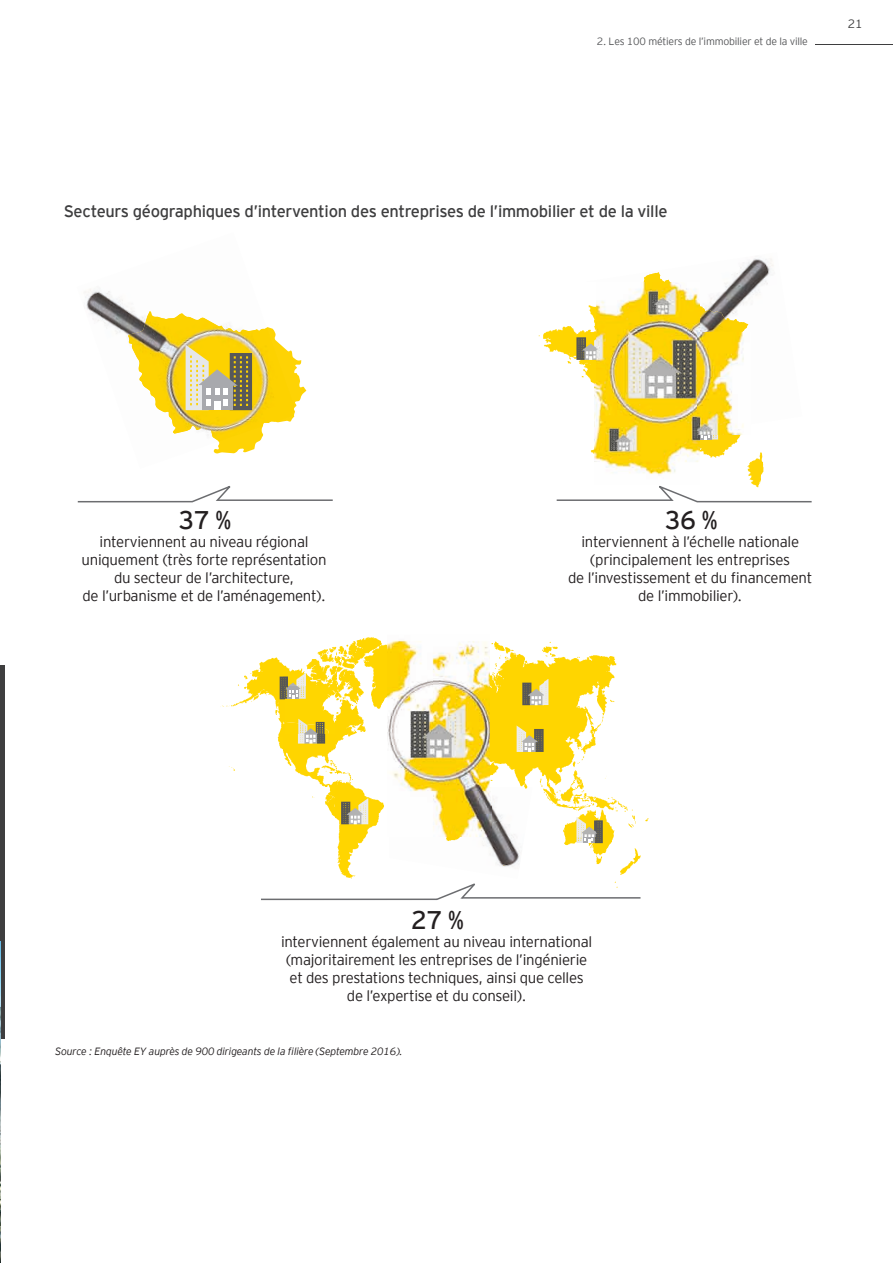
<style>
.page{position:relative;width:893px;height:1263px;background:#fff}
.page>*{position:absolute;margin:0;border:0;box-sizing:border-box;transform-origin:0 0}
.t1{font:25.5px "EY Interstate";color:#231f20}
.t2{font:16.5px "EY Interstate";letter-spacing:-.02em;color:#3e3e3f}
.t3{font:300 15px/18px "EY Interstate";letter-spacing:-.02em;color:#231f20;text-align:center}
.t4{font:300 12px "EY Interstate";color:#3e3e3f}
.t5{font:italic 300 10.5px "EY Interstate";letter-spacing:-.02em;color:#231f20}
.t6{font:300 10.5px "EY Interstate";letter-spacing:-.02em;color:#57585a}
</style>
<div class="page">
<hr style="left:816px;top:44px;width:77px;height:1px;background:#3e3e3f">
<div style="left:0;top:665px;width:5px;height:374px;background:#3e3e3f"></div>
<img style="left:0;top:942px;width:1px;height:321px">
<svg style="left:220px;top:705px;width:12px;height:2px"></svg>
<img style="left:482px;top:787px;width:46px;height:80px">
<img style="left:446px;top:837px;width:14px;height:4px">
<svg style="left:325px;top:787px;width:10px;height:30px"></svg>
<svg style="left:564px;top:837px;width:30px;height:15px"></svg>
<svg style="left:278px;top:686px;width:57px;height:66px;background:#efd23a"></svg>
<svg style="left:261px;top:883px;width:379px;height:17px"></svg>
<img style="left:84px;top:289px;width:151px;height:165px">
<svg style="left:128px;top:311px;width:178px;height:142px"></svg>
<svg style="left:78px;top:486px;width:255px;height:16px"></svg>
<img style="left:740px;top:258px;width:34px;height:14px">
<svg style="left:538px;top:272px;width:274px;height:230px"></svg>
<img style="left:335px;top:637px;width:53px;height:250px">
<img style="left:594px;top:797px;width:53px;height:90px">
<img style="left:387px;top:637px;width:105px;height:200px">
<img style="left:543px;top:641px;width:53px;height:196px">
<img style="left:284px;top:735px;width:52px;height:52px">
<img style="left:490px;top:637px;width:54px;height:150px">
<img style="left:232px;top:657px;width:53px;height:79px">
<img style="left:594px;top:641px;width:23px;height:95px">
<img style="left:284px;top:637px;width:52px;height:49px">
<img style="left:594px;top:282px;width:105px;height:202px">
<img style="left:698px;top:332px;width:53px;height:102px">
<img style="left:543px;top:282px;width:53px;height:102px">
<p class="t6" style="left:597px;top:34px;width:213px">2. Les 100 métiers de l’immobilier et de la ville</p>
<p class="t4" style="left:848px;top:15px;width:16px">21</p>
<p class="t2" style="left:64px;top:200px;width:605px">Secteurs géographiques d’intervention des entreprises de l’immobilier et de la ville</p>
<h1 class="t1" style="left:179px;top:502px;width:54px">37 %</h1>
<p class="t3" style="left:82px;top:532px;width:247px">interviennent au niveau régional uniquement (très forte représentation du secteur de l’architecture,<br>de l’urbanisme et de l’aménagement).</p>
<h1 class="t1" style="left:665px;top:502px;width:54px">36 %</h1>
<p class="t3" style="left:568px;top:532px;width:246px">interviennent à l’échelle nationale (principalement les entreprises<br>de l’investissement et du financement de l’immobilier).</p>
<h1 class="t1" style="left:411px;top:902px;width:54px">27 %</h1>
<p class="t3" style="left:281px;top:932px;width:313px">interviennent également au niveau international (majoritairement les entreprises de l’ingénierie et des prestations techniques, ainsi que celles de l’expertise et du conseil).</p>
<p class="t5" style="left:55px;top:1043px;width:349px">Source : Enquête EY auprès de 900 dirigeants de la filière (Septembre 2016).</p>
</div>
